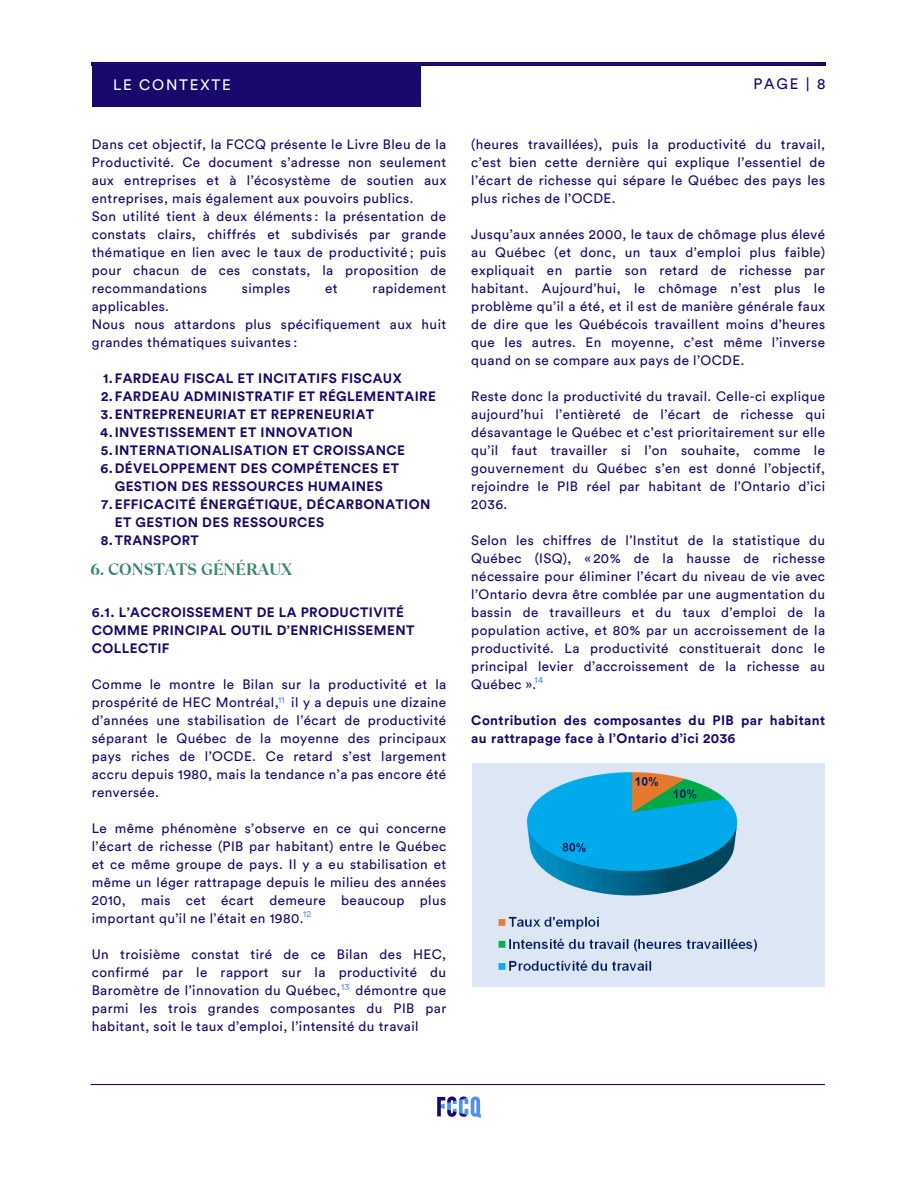
<style>
.page{position:relative;width:918px;height:1188px;background:#fff}
.page>*{position:absolute;margin:0;border:0;box-sizing:border-box;transform-origin:0 0}
.t1{font:700 16.5px "TT Ramillas";color:#368862}
.t2{font:15px "Circular Std";letter-spacing:.12em;color:#fff}
.t3{font:15px "Circular Std";color:#17086b}
.t4{font:13.5px/18px "Circular Std";letter-spacing:.03em;color:#17086b;text-align:justify}
.t5{font:700 13.5px/18px "Circular Std";letter-spacing:.03em;color:#17086b}
.t6{font:9px "Circular Std";letter-spacing:.03em;color:#4e92f0}
</style>
<div class="page">
<div style="left:92px;top:63px;width:328px;height:44px;background:#17086b"></div>
<hr style="left:92px;top:62px;width:734px;height:4px;background:#17086b">
<img style="left:437px;top:1096px;width:44px;height:22px">
<hr style="left:90px;top:1084px;width:735px;height:1px;background:#17086b">
<img style="left:473px;top:763px;width:352px;height:224px">
<p class="t2" style="left:113px;top:77px;width:119px">LE CONTEXTE</p>
<h3 class="t3" style="left:754px;top:77px;width:74px">PAGE | 8</h3>
<p class="t4" style="left:92px;top:136px;width:356px;text-align:left">Dans cet objectif, la FCCQ présente le Livre Bleu de la Productivité. Ce document s’adresse non seulement aux entreprises et à l’écosystème de soutien aux entreprises, mais également aux pouvoirs publics.<br>Son utilité tient à deux éléments : la présentation de constats clairs, chiffrés et subdivisés par grande thématique en lien avec le taux de productivité ; puis pour chacun de ces constats, la proposition de recommandations</p>
<p class="t4" style="left:242px;top:280px;width:50px">simples</p>
<p class="t4" style="left:325px;top:280px;width:14px">et</p>
<p class="t4" style="left:373px;top:280px;width:75px">rapidement</p>
<p class="t4" style="left:92px;top:298px;width:356px;text-align:left">applicables.<br>Nous nous attardons plus spécifiquement aux huit grandes thématiques suivantes :</p>
<p class="t5" style="left:103px;top:370px;width:300px">1.FARDEAU FISCAL ET INCITATIFS FISCAUX</p>
<p class="t5" style="left:101px;top:388px;width:336px">2.FARDEAU ADMINISTRATIF ET RÉGLEMENTAIRE</p>
<p class="t5" style="left:101px;top:406px;width:275px">3.ENTREPRENEURIAT ET REPRENEURIAT</p>
<p class="t5" style="left:100px;top:424px;width:254px">4.INVESTISSEMENT ET INNOVATION</p>
<p class="t5" style="left:101px;top:442px;width:306px">5.INTERNATIONALISATION ET CROISSANCE</p>
<p class="t5" style="left:101px;top:460px;width:300px;text-align:center">6.DÉVELOPPEMENT DES COMPÉTENCES ET<br>GESTION DES RESSOURCES HUMAINES</p>
<h2 class="t5" style="left:115px;top:496px;width:317px;text-indent:-13px">7.EFFICACITÉ ÉNERGÉTIQUE, DÉCARBONATION<br>ET GESTION DES RESSOURCES</h2>
<h3 class="t5" style="left:101px;top:532px;width:100px">8.TRANSPORT</h3>
<h3 class="t1" style="left:90px;top:558px;width:203px">6. CONSTATS GÉNÉRAUX</h3>
<h3 class="t5" style="left:92px;top:604px;width:324px">6.1. L’ACCROISSEMENT DE LA PRODUCTIVITÉ<br>COMME PRINCIPAL OUTIL D’ENRICHISSEMENT<br>COLLECTIF</h3>
<h3 class="t4" style="left:92px;top:676px;width:356px">Comme le montre le Bilan sur la productivité et la prospérité de HEC Montréal, il y a depuis une dizaine d’années une stabilisation de l’écart de productivité séparant le Québec de la moyenne des principaux pays riches de l’OCDE. Ce retard s’est largement accru depuis 1980, mais la tendance n’a pas encore été renversée.</h3>
<p class="t4" style="left:92px;top:820px;width:356px">Le même phénomène s’observe en ce qui concerne l’écart de richesse (PIB par habitant) entre le Québec et ce même groupe de pays. Il y a eu stabilisation et même un léger rattrapage depuis le milieu des années 2010, mais cet écart demeure beaucoup plus important qu’il ne l’était en 1980.</p>
<p class="t4" style="left:92px;top:946px;width:356px">Un troisième constat tiré de ce Bilan des HEC, confirmé par le rapport sur la productivité du Baromètre de l’innovation du Québec, démontre que parmi les trois grandes composantes du PIB par habitant, soit le taux d’emploi, l’intensité du travail</p>
<p class="t6" style="left:278px;top:696px;width:8px">11</p>
<h3 class="t6" style="left:303px;top:910px;width:10px">12</h3>
<h3 class="t6" style="left:341px;top:982px;width:10px">13</h3>
<p class="t4" style="left:471px;top:136px;width:355px">(heures travaillées), puis la productivité du travail, c’est bien cette dernière qui explique l’essentiel de l’écart de richesse qui sépare le Québec des pays les plus riches de l’OCDE.</p>
<p class="t4" style="left:471px;top:226px;width:355px">Jusqu’aux années 2000, le taux de chômage plus élevé au Québec (et donc, un taux d’emploi plus faible) expliquait en partie son retard de richesse par habitant. Aujourd’hui, le chômage n’est plus le problème qu’il a été, et il est de manière générale faux de dire que les Québécois travaillent moins d’heures que les autres. En moyenne, c’est même l’inverse quand on se compare aux pays de l’OCDE.</p>
<h1 class="t4" style="left:471px;top:388px;width:355px">Reste donc la productivité du travail. Celle-ci explique aujourd’hui l’entièreté de l’écart de richesse qui désavantage le Québec et c’est prioritairement sur elle qu’il faut travailler si l’on souhaite, comme le gouvernement du Québec s’en est donné l’objectif, rejoindre le PIB réel par habitant de l’Ontario d’ici 2036.</h1>
<h1 class="t4" style="left:471px;top:532px;width:355px">Selon les chiffres de l’Institut de la statistique du Québec (ISQ), « 20% de la hausse de richesse nécessaire pour éliminer l’écart du niveau de vie avec l’Ontario devra être comblée par une augmentation du bassin de travailleurs et du taux d’emploi de la population active, et 80% par un accroissement de la productivité. La productivité constituerait donc le principal levier d’accroissement de la richesse au Québec ».</h1>
<h3 class="t5" style="left:471px;top:712px;width:355px">Contribution des composantes du PIB par habitant au rattrapage face à l’Ontario d’ici 2036</h3>
<h3 class="t6" style="left:535px;top:676px;width:10px">14</h3>
</div>
